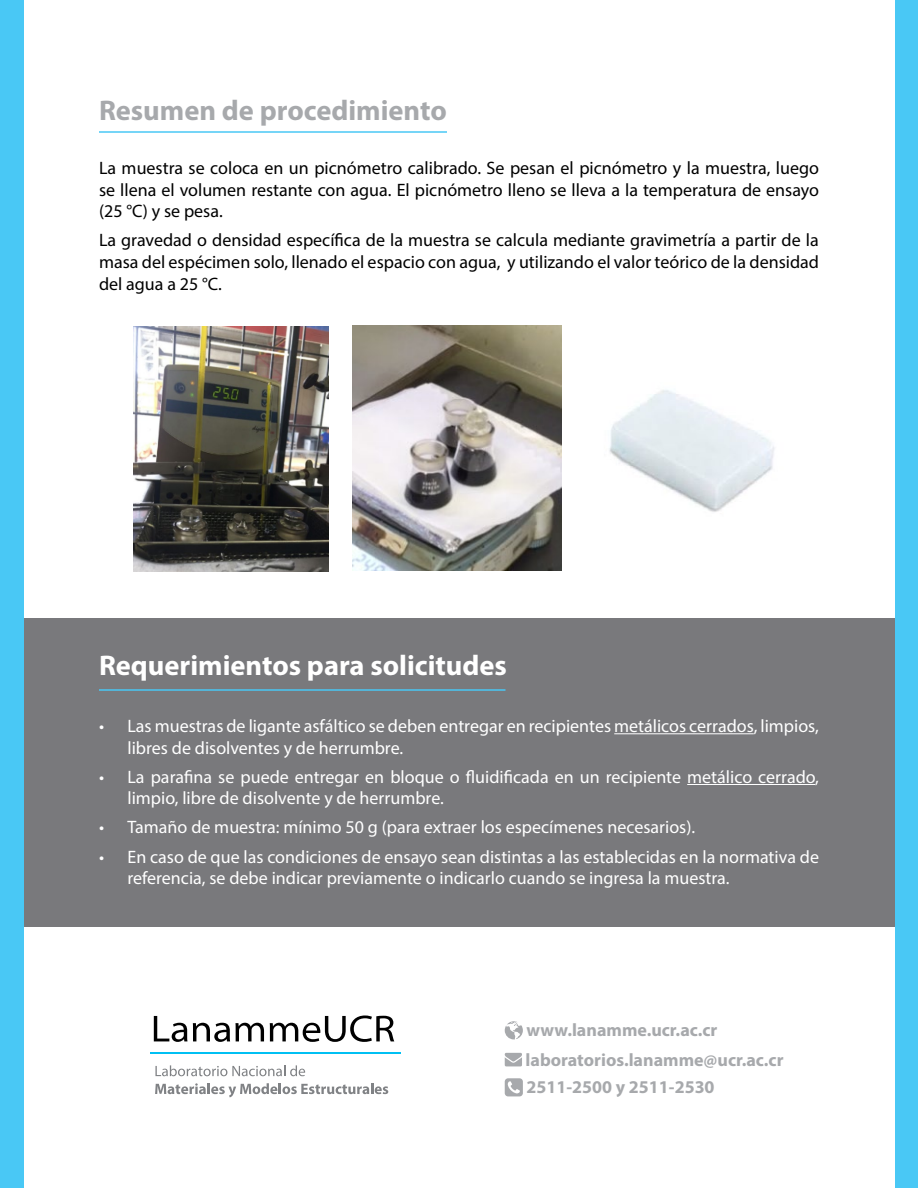
<style>
.page{position:relative;width:918px;height:1188px;background:#fff}
.page>*{position:absolute;margin:0;border:0;box-sizing:border-box;transform-origin:0 0}
.t1{font:700 28.5px "Myriad Pro";color:#fff}
.t2{font:700 28.5px "Myriad Pro";color:#a7a9ac}
.t3{font:18px/21.6px "Myriad Pro";color:#fff}
.t4{font:18px/21.6px "Myriad Pro";color:#000;text-align:justify}
.t5{font:700 18px/30px "Myriad Pro";color:#a7a9ac}
</style>
<div class="page">
<div style="left:0;top:619px;width:918px;height:308px;background:#79797c"></div>
<hr style="left:614px;top:733px;width:140px;height:1px;background:#fff">
<hr style="left:687px;top:784px;width:128px;height:1px;background:#fff">
<hr style="left:99px;top:131px;width:348px;height:2px;background:#49c8f5">
<hr style="left:99px;top:689px;width:407px;height:2px;background:#49c8f5">
<img style="left:134px;top:327px;width:194px;height:245px">
<img style="left:353px;top:326px;width:208px;height:245px">
<img style="left:609px;top:390px;width:166px;height:122px">
<div style="left:0;top:0;width:24px;height:1188px;background:#49c8f5"></div>
<div style="left:896px;top:0;width:22px;height:1188px;background:#49c8f5"></div>
<svg style="left:155px;top:1065px;width:150px;height:11px"></svg>
<svg style="left:155px;top:1083px;width:233px;height:14px"></svg>
<hr style="left:151px;top:1052px;width:250px;height:1px;background:#00c0f3">
<svg style="left:154px;top:1016px;width:33px;height:26px"></svg>
<svg style="left:193px;top:1023px;width:71px;height:19px"></svg>
<svg style="left:270px;top:1015px;width:124px;height:27px"></svg>
<svg style="left:505px;top:1021px;width:18px;height:18px"></svg>
<svg style="left:505px;top:1053px;width:17px;height:13px"></svg>
<svg style="left:505px;top:1078px;width:18px;height:18px"></svg>
<h1 class="t2" style="left:99px;top:92px;width:349px">Resumen de procedimiento</h1>
<p class="t4" style="left:99px;top:157px;width:722px">La muestra se coloca en un picnómetro calibrado. Se pesan el picnómetro y la muestra, luego se llena el volumen restante con agua. El picnómetro lleno se lleva a la temperatura de ensayo (25 °C) y se pesa.</p>
<p class="t4" style="left:99px;top:229px;width:721px">La gravedad o densidad específica de la muestra se calcula mediante gravimetría a partir de la masa del espécimen solo, llenado el espacio con agua, y utilizando el valor teórico de la densidad del agua a 25 °C.</p>
<h1 class="t1" style="left:99px;top:647px;width:410px">Requerimientos para solicitudes</h1>
<p class="t3" style="left:127px;top:715px;width:693px;text-indent:-28px">• Las muestras de ligante asfáltico se deben entregar en recipientes metálicos cerrados, limpios, libres de disolventes y de herrumbre.</p>
<p class="t3" style="left:127px;top:766px;width:693px;text-indent:-28px">• La parafina se puede entregar en bloque o fluidificada en un recipiente metálico cerrado, limpio, libre de disolvente y de herrumbre.</p>
<p class="t3" style="left:99px;top:816px;width:598px">• Tamaño de muestra: mínimo 50 g (para extraer los especímenes necesarios).</p>
<p class="t3" style="left:127px;top:845px;width:693px;text-indent:-28px">• En caso de que las condiciones de ensayo sean distintas a las establecidas en la normativa de referencia, se debe indicar previamente o indicarlo cuando se ingresa la muestra.</p>
<p class="t5" style="left:526px;top:1015px;width:259px">www.lanamme.ucr.ac.cr laboratorios.lanamme@ucr.ac.cr</p>
<p class="t5" style="left:527px;top:1072px;width:190px">2511-2500 y 2511-2530</p>
</div>
